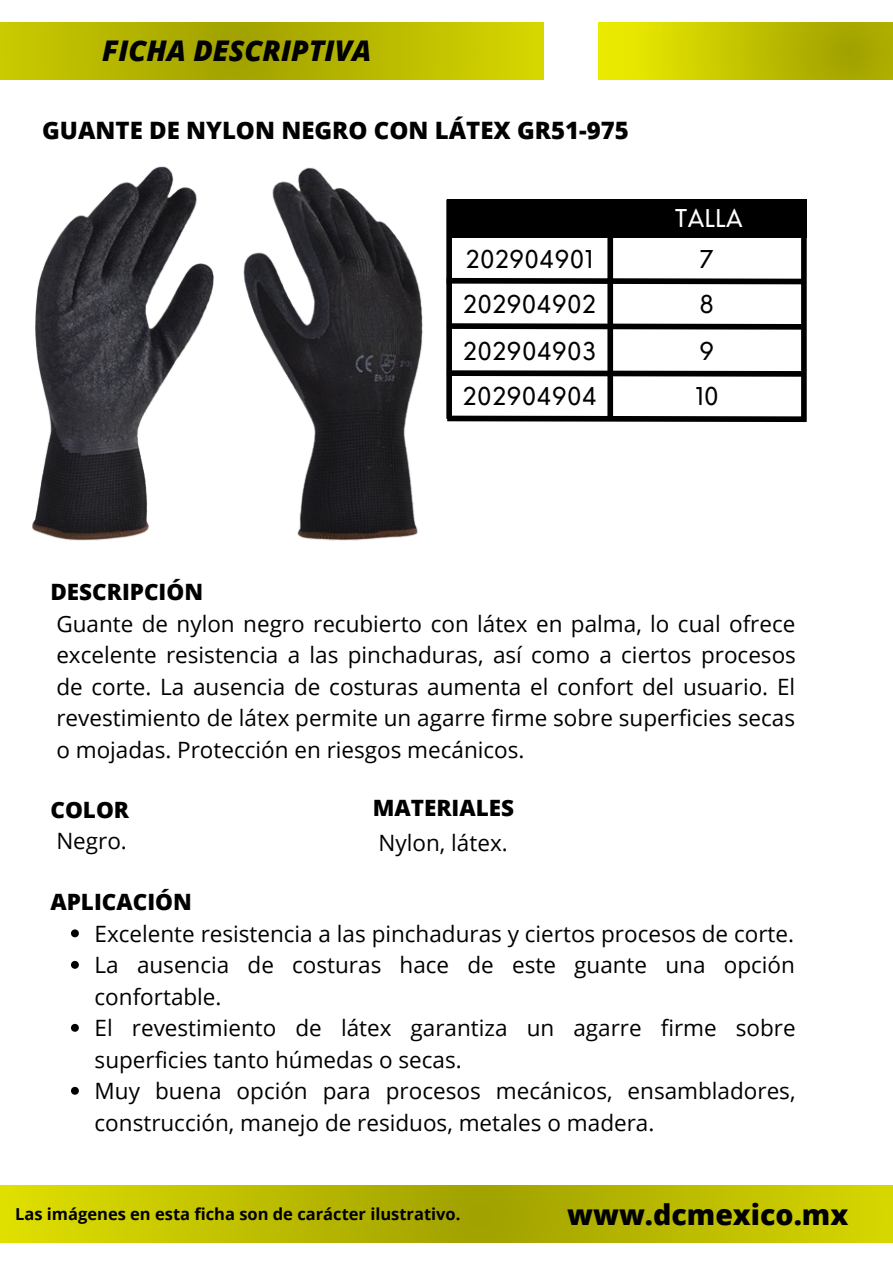
<style>
.page{position:relative;width:893px;height:1264px;background:#fff}
.page>*{position:absolute;margin:0;border:0;box-sizing:border-box;transform-origin:0 0}
.t1{font:italic 800 28.5px "Open Sans";color:#000}
.t2{font:800 28.5px "Open Sans";color:#000}
.t3{font:24px "Nourd";letter-spacing:.02em;color:#000}
.t4{font:800 24px "Open Sans";color:#000}
.t5{font:24px "Nourd";letter-spacing:.02em;color:#fff}
.t6{font:22.5px/31.5px "Open Sans";color:#000;text-align:justify}
.t7{font:800 22.5px "Open Sans";color:#000}
.t8{font:700 16.5px "Open Sans";color:#000}
</style>
<div class="page">
<img style="left:0;top:1185px;width:892px;height:57px">
<img style="left:0;top:22px;width:543px;height:57px">
<img style="left:598px;top:22px;width:294px;height:58px">
<div style="left:446px;top:200px;width:360px;height:38px;background:#000"></div>
<svg style="left:502px;top:275px;width:305px;height:12px"></svg>
<div style="left:607px;top:203px;width:6px;height:216px;background:#000"></div>
<div style="left:801px;top:199px;width:5px;height:223px;background:#000"></div>
<svg style="left:502px;top:320px;width:305px;height:12px"></svg>
<svg style="left:502px;top:367px;width:305px;height:12px"></svg>
<svg style="left:502px;top:413px;width:305px;height:10px"></svg>
<img style="left:32px;top:166px;width:470px;height:375px">
<svg style="left:71px;top:929px;width:8px;height:8px"></svg>
<svg style="left:71px;top:960px;width:8px;height:8px"></svg>
<svg style="left:71px;top:1023px;width:8px;height:8px"></svg>
<svg style="left:71px;top:1086px;width:8px;height:8px"></svg>
<p class="t1" style="left:102px;top:31px;width:271px">FICHA DESCRIPTIVA</p>
<p class="t4" style="left:42px;top:113px;width:588px">GUANTE DE NYLON NEGRO CON LÁTEX GR51-975</p>
<p class="t3" style="left:465px;top:243px;width:129px">202904901</p>
<p class="t5" style="left:675px;top:203px;width:69px">TALLA</p>
<p class="t3" style="left:699px;top:243px;width:16px">7</p>
<p class="t7" style="left:50px;top:576px;width:154px">DESCRIPCIÓN</p>
<p class="t3" style="left:463px;top:289px;width:135px">202904902</p>
<p class="t3" style="left:699px;top:289px;width:16px">8</p>
<p class="t3" style="left:463px;top:336px;width:134px">202904903</p>
<p class="t3" style="left:699px;top:336px;width:16px">9</p>
<p class="t3" style="left:463px;top:381px;width:135px">202904904</p>
<p class="t3" style="left:695px;top:381px;width:25px">10</p>
<p class="t6" style="left:56px;top:607px;width:741px">Guante de nylon negro recubierto con látex en palma, lo cual ofrece excelente resistencia a las pinchaduras, así como a ciertos procesos de corte. La ausencia de costuras aumenta el confort del usuario. El revestimiento de látex permite un agarre firme sobre superficies secas o mojadas. Protección en riesgos mecánicos.</p>
<p class="t7" style="left:50px;top:793px;width:80px">COLOR</p>
<p class="t6" style="left:56px;top:824px;width:72px">Negro.</p>
<p class="t7" style="left:50px;top:886px;width:143px">APLICACIÓN</p>
<p class="t7" style="left:373px;top:791px;width:143px">MATERIALES</p>
<p class="t6" style="left:378px;top:826px;width:131px">Nylon, látex.</p>
<p class="t6" style="left:95px;top:917px;width:702px;text-align:left">Excelente resistencia a las pinchaduras y ciertos procesos de corte.<br>La ausencia de costuras hace de este guante una opción confortable.<br>El revestimiento de látex garantiza un agarre firme sobre superficies tanto húmedas o secas.<br>Muy buena opción para procesos mecánicos, ensambladores, construcción, manejo de residuos, metales o madera.</p>
<p class="t8" style="left:15px;top:1202px;width:447px">Las imágenes en esta ficha son de carácter ilustrativo.</p>
<p class="t2" style="left:567px;top:1194px;width:282px">www.dcmexico.mx</p>
</div>
